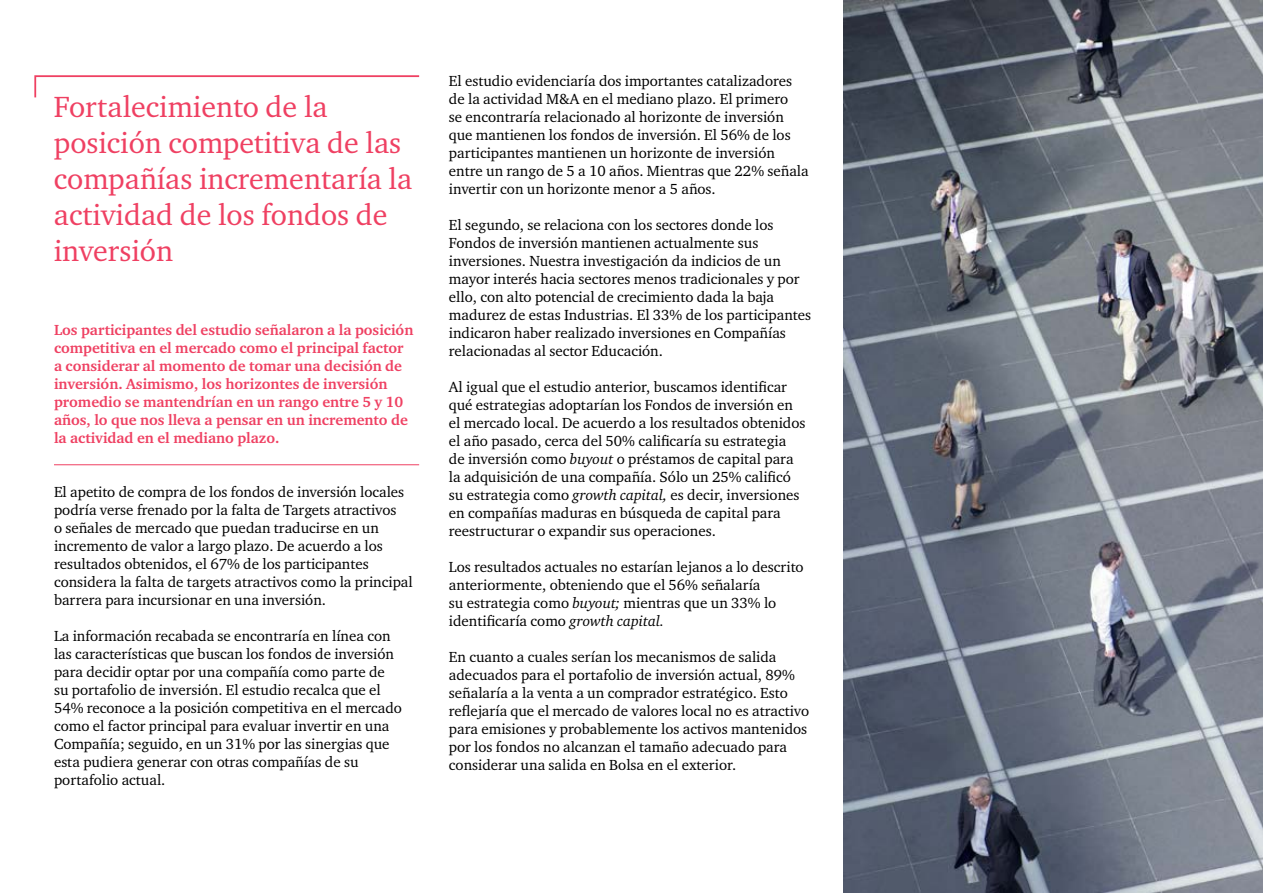
<style>
.page{position:relative;width:1263px;height:893px;background:#fff}
.page>*{position:absolute;margin:0;border:0;box-sizing:border-box;transform-origin:0 0}
.t1{font:30px/36px "Charter ITC Pro";color:#ef4062}
.t2{font:15px/18px "Charter ITC Pro";color:#000}
.t3{font:700 15px/18px "Charter ITC Pro";color:#ef4062}
.s1{font-style:italic}
</style>
<div class="page">
<svg style="left:34px;top:75px;width:386px;height:23px"></svg>
<img style="left:844px;top:0;width:419px;height:893px">
<hr style="left:54px;top:464px;width:365px;height:1px;background:#ef4062">
<h1 class="t1" style="left:54px;top:89px;width:360px">Fortalecimiento de la posición competitiva de las compañías incrementaría la actividad de los fondos de inversión</h1>
<p class="t3" style="left:54px;top:321px;width:361px">Los participantes del estudio señalaron a la posición competitiva en el mercado como el principal factor a considerar al momento de tomar una decisión de inversión. Asimismo, los horizontes de inversión promedio se mantendrían en un rango entre 5 y 10 años, lo que nos lleva a pensar en un incremento de la actividad en el mediano plazo.</p>
<p class="t2" style="left:54px;top:482px;width:360px">El apetito de compra de los fondos de inversión locales podría verse frenado por la falta de Targets atractivos<br>o señales de mercado que puedan traducirse en un incremento de valor a largo plazo. De acuerdo a los resultados obtenidos, el 67% de los participantes considera la falta de targets atractivos como la principal barrera para incursionar en una inversión.</p>
<p class="t2" style="left:54px;top:626px;width:349px">La información recabada se encontraría en línea con las características que buscan los fondos de inversión para decidir optar por una compañía como parte de su portafolio de inversión. El estudio recalca que el 54% reconoce a la posición competitiva en el mercado como el factor principal para evaluar invertir en una Compañía; seguido, en un 31% por las sinergias que esta pudiera generar con otras compañías de su portafolio actual.</p>
<p class="t2" style="left:449px;top:72px;width:361px">El estudio evidenciaría dos importantes catalizadores de la actividad M&amp;A en el mediano plazo. El primero<br>se encontraría relacionado al horizonte de inversión que mantienen los fondos de inversión. El 56% de los participantes mantienen un horizonte de inversión entre un rango de 5 a 10 años. Mientras que 22% señala invertir con un horizonte menor a 5 años.</p>
<p class="t2" style="left:449px;top:216px;width:364px">El segundo, se relaciona con los sectores donde los Fondos de inversión mantienen actualmente sus inversiones. Nuestra investigación da indicios de un mayor interés hacia sectores menos tradicionales y por ello, con alto potencial de crecimiento dada la baja madurez de estas Industrias. El 33% de los participantes indicaron haber realizado inversiones en Compañías relacionadas al sector Educación.</p>
<p class="t2" style="left:449px;top:378px;width:358px">Al igual que el estudio anterior, buscamos identificar qué estrategias adoptarían los Fondos de inversión en el mercado local. De acuerdo a los resultados obtenidos el año pasado, cerca del 50% calificaría su estrategia de inversión como <span class="s1">buyout</span> o préstamos de capital para la adquisición de una compañía. Sólo un 25% calificó su estrategia como <span class="s1">growth capital,</span> es decir, inversiones en compañías maduras en búsqueda de capital para reestructurar o expandir sus operaciones.</p>
<p class="t2" style="left:449px;top:558px;width:356px">Los resultados actuales no estarían lejanos a lo descrito anteriormente, obteniendo que el 56% señalaría<br>su estrategia como <span class="s1">buyout;</span> mientras que un 33% lo identificaría como <span class="s1">growth capital.</span></p>
<p class="t2" style="left:449px;top:648px;width:362px">En cuanto a cuales serían los mecanismos de salida adecuados para el portafolio de inversión actual, 89% señalaría a la venta a un comprador estratégico. Esto reflejaría que el mercado de valores local no es atractivo para emisiones y probablemente los activos mantenidos por los fondos no alcanzan el tamaño adecuado para considerar una salida en Bolsa en el exterior.</p>
</div>
